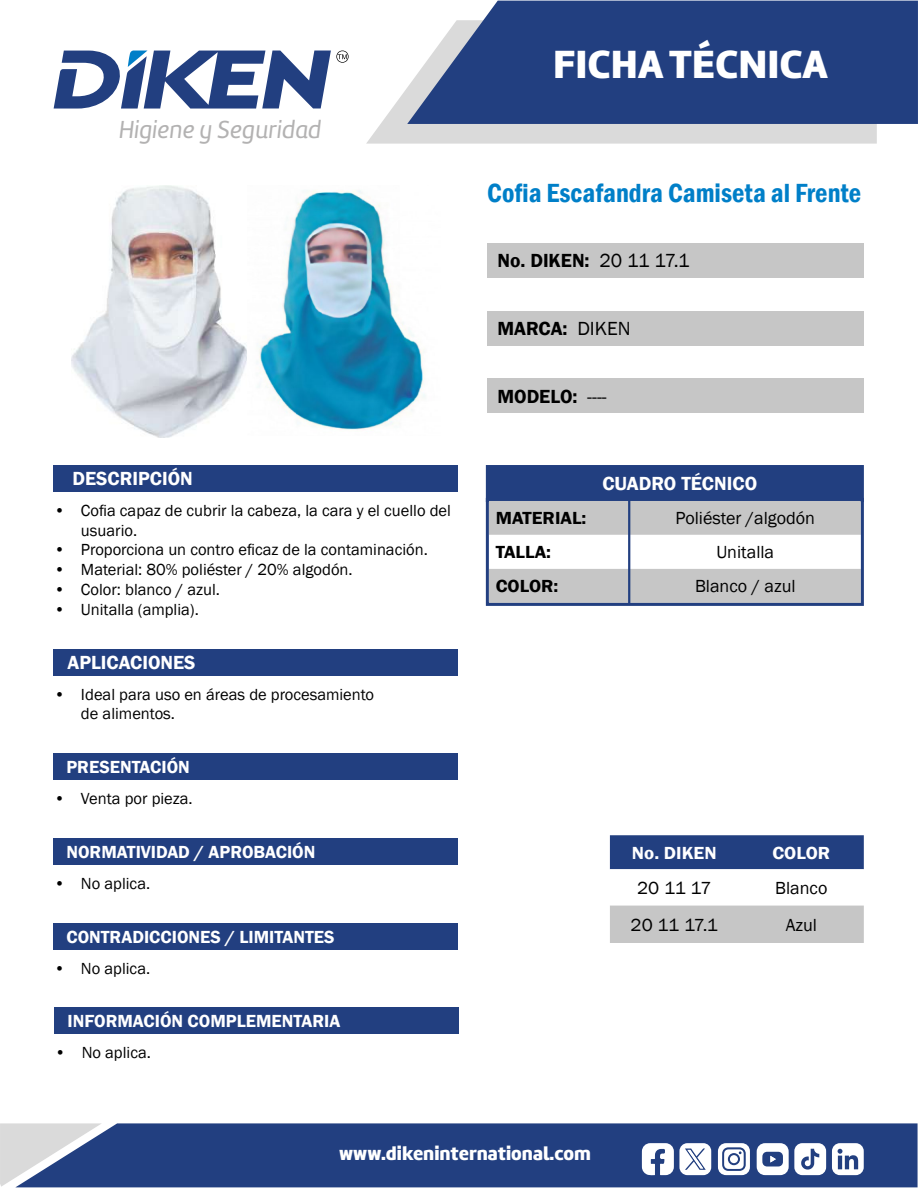
<style>
.page{position:relative;width:918px;height:1188px;background:#fff}
.page>*{position:absolute;margin:0;border:0;box-sizing:border-box;transform-origin:0 0}
.t1{font:40.8px "Amelia Basic Black";color:#fff}
.t2{font:600 condensed 27px "Franklin Gothic";color:#007fc8}
.t3{font:25.5px "Amelia Basic Italic";color:#b3b2b2}
.t4{font:600 19.5px "Franklin Gothic";color:#000}
.t5{font:600 19.5px "Franklin Gothic";color:#fff}
.t6{font:19.5px "Amelia Basic Black";color:#fff}
.t7{font:600 18px "Franklin Gothic";color:#fff}
.t8{font:18px "Franklin Gothic";color:#000}
.t9{font:600 18px "Franklin Gothic";color:#000;scale:1.05 1}
.t10{font:18px "Franklin Gothic";color:#000;scale:1.05 1}
.t11{font:600 18px "Franklin Gothic";color:#fff;scale:1.05 1}
.t12{font:16.5px/19.8px "Franklin Gothic";color:#000}
.s1{font-weight:400}
</style>
<div class="page">
<svg style="left:366px;top:88px;width:511px;height:56px;background:#dedede"></svg>
<svg style="left:407px;top:1px;width:511px;height:123px;background:#344e8a"></svg>
<div style="left:102px;top:1123px;width:816px;height:64px;background:#223f80"></div>
<svg style="left:0;top:1123px;width:102px;height:64px;background:#9da8bf"></svg>
<svg style="left:54px;top:50px;width:295px;height:59px"></svg>
<svg style="left:642px;top:1143px;width:69px;height:32px"></svg>
<svg style="left:718px;top:1143px;width:32px;height:32px"></svg>
<div style="left:730px;top:1155px;width:8px;height:8px;background:#fff;border-radius:50%"></div>
<svg style="left:757px;top:1143px;width:107px;height:32px"></svg>
<div style="left:487px;top:467px;width:375px;height:34px;background:#223f80"></div>
<div style="left:486px;top:465px;width:378px;height:37px;border:3px solid #223f80"></div>
<div style="left:488px;top:243px;width:376px;height:34px;background:#c6c6c6"></div>
<div style="left:488px;top:311px;width:376px;height:34px;background:#c6c6c6"></div>
<div style="left:488px;top:379px;width:376px;height:34px;background:#c6c6c6"></div>
<svg style="left:490px;top:502px;width:370px;height:100px"></svg>
<div style="left:486px;top:498px;width:378px;height:108px;border:3px solid #223f80"></div>
<hr style="left:628px;top:499px;width:2px;height:106px;background:#223f80">
<svg style="left:610px;top:835px;width:254px;height:108px"></svg>
<div style="left:53px;top:465px;width:405px;height:27px;background:#223f80"></div>
<div style="left:53px;top:649px;width:405px;height:26px;background:#223f80"></div>
<div style="left:53px;top:753px;width:405px;height:27px;background:#223f80"></div>
<div style="left:53px;top:838px;width:405px;height:27px;background:#223f80"></div>
<div style="left:53px;top:923px;width:405px;height:27px;background:#223f80"></div>
<div style="left:54px;top:1008px;width:405px;height:26px;background:#223f80"></div>
<img style="left:72px;top:185px;width:353px;height:252px">
<h3 class="t3" style="left:119px;top:115px;width:204px">Higiene y Seguridad</h3>
<p class="t5" style="left:72px;top:467px;width:122px">DESCRIPCIÓN</p>
<p class="t12" style="left:81px;top:501px;width:372px;text-indent:-27px">• Cofia capaz de cubrir la cabeza, la cara y el cuello del usuario.</p>
<p class="t12" style="left:54px;top:540px;width:375px">• Proporciona un contro eficaz de la contaminación.</p>
<p class="t12" style="left:54px;top:560px;width:300px">• Material: 80% poliéster / 20% algodón.</p>
<p class="t12" style="left:54px;top:580px;width:168px">• Color: blanco / azul.</p>
<p class="t12" style="left:54px;top:600px;width:146px">• Unitalla (amplia).</p>
<p class="t5" style="left:68px;top:650px;width:129px">APLICACIONES</p>
<p class="t12" style="left:81px;top:685px;width:295px;text-indent:-27px">• Ideal para uso en áreas de procesamiento de alimentos.</p>
<p class="t7" style="left:66px;top:756px;width:125px">PRESENTACIÓN</p>
<p class="t12" style="left:54px;top:789px;width:140px">• Venta por pieza.</p>
<p class="t7" style="left:66px;top:841px;width:251px">NORMATIVIDAD / APROBACIÓN</p>
<p class="t12" style="left:54px;top:874px;width:98px">• No aplica.</p>
<p class="t7" style="left:66px;top:926px;width:270px">CONTRADICCIONES / LIMITANTES</p>
<p class="t12" style="left:54px;top:959px;width:98px">• No aplica.</p>
<p class="t7" style="left:68px;top:1010px;width:274px">INFORMACIÓN COMPLEMENTARIA</p>
<p class="t12" style="left:55px;top:1043px;width:98px">• No aplica.</p>
<h1 class="t1" style="left:553px;top:40px;width:276px">FICHA TÉCNICA</h1>
<h2 class="t2" style="left:487px;top:175px;width:375px">Cofia Escafandra Camiseta al Frente</h2>
<p class="t4" style="left:497px;top:248px;width:194px">No. DIKEN: <span class="s1">20 11 17.1</span></p>
<p class="t4" style="left:497px;top:317px;width:135px">MARCA: <span class="s1">DIKEN</span></p>
<p class="t4" style="left:497px;top:384px;width:111px">MODELO: <span class="s1">----</span></p>
<p class="t5" style="left:602px;top:472px;width:156px">CUADRO TÉCNICO</p>
<p class="t9" style="left:496px;top:507px;width:88px">MATERIAL:</p>
<p class="t8" style="left:676px;top:507px;width:141px">Poliéster /algodón</p>
<p class="t9" style="left:496px;top:541px;width:54px">TALLA:</p>
<p class="t8" style="left:716px;top:541px;width:59px">Unitalla</p>
<p class="t9" style="left:496px;top:575px;width:61px">COLOR:</p>
<p class="t8" style="left:695px;top:575px;width:102px">Blanco / azul</p>
<p class="t11" style="left:632px;top:841px;width:82px">No. DIKEN</p>
<p class="t11" style="left:772px;top:841px;width:57px">COLOR</p>
<p class="t10" style="left:637px;top:877px;width:72px">20 11 17</p>
<p class="t8" style="left:775px;top:877px;width:54px">Blanco</p>
<p class="t10" style="left:631px;top:913px;width:85px">20 11 17.1</p>
<p class="t8" style="left:786px;top:913px;width:33px">Azul</p>
<p class="t6" style="left:339px;top:1142px;width:253px">www.dikeninternational.com</p>
</div>
